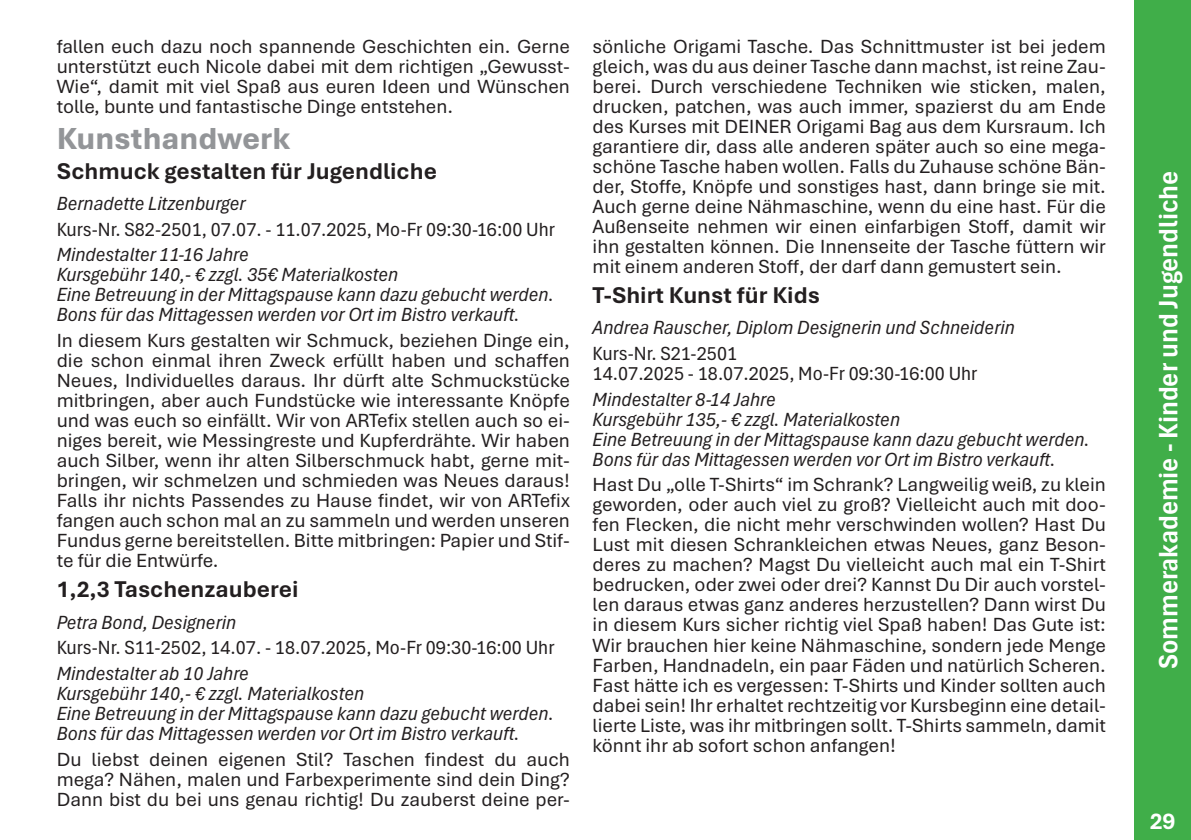
<style>
.page{position:relative;width:1191px;height:840px;background:#fff}
.page>*{position:absolute;margin:0;border:0;box-sizing:border-box;transform-origin:0 0}
.t1{font:800 32px "Aptos";color:#939598}
.t2{font:700 condensed 28px "Aptos";color:#fff}
.t3{font:700 24px "Aptos";color:#231f20}
.t4{font:700 24px "Aptos";color:#fff}
.t5{font:20px/20px "Aptos";color:#231f20;text-align:justify}
.t6{font:italic condensed 20px/20px "Aptos";color:#231f20}
.t7{font:condensed 20px/20px "Aptos";color:#231f20}
</style>
<div class="page">
<div style="left:1134px;top:0;width:57px;height:839px;background:#40ae49"></div>
<p class="t5" style="left:57px;top:35px;width:515px">fallen euch dazu noch spannende Geschichten ein. Gerne unterstützt euch Nicole dabei mit dem richtigen „Gewusst-Wie“, damit mit viel Spaß aus euren Ideen und Wünschen tolle, bunte und fantastische Dinge entstehen.</p>
<h1 class="t1" style="left:57px;top:116px;width:235px">Kunsthandwerk</h1>
<p class="t3" style="left:57px;top:154px;width:382px">Schmuck gestalten für Jugendliche</p>
<p class="t6" style="left:57px;top:192px;width:191px">Bernadette Litzenburger</p>
<p class="t7" style="left:57px;top:218px;width:500px">Kurs-Nr. S82-2501, 07.07. - 11.07.2025, Mo-Fr 09:30-16:00 Uhr</p>
<p class="t6" style="left:57px;top:244px;width:498px">Mindestalter 11-16 Jahre<br>Kursgebühr 140,- € zzgl. 35€ Materialkosten<br>Eine Betreuung in der Mittagspause kann dazu gebucht werden.<br>Bons für das Mittagessen werden vor Ort im Bistro verkauft.</p>
<p class="t5" style="left:57px;top:329px;width:515px">In diesem Kurs gestalten wir Schmuck, beziehen Dinge ein, die schon einmal ihren Zweck erfüllt haben und schaffen Neues, Individuelles daraus. Ihr dürft alte Schmuckstücke mitbringen, aber auch Fundstücke wie interessante Knöpfe und was euch so einfällt. Wir von ARTefix stellen auch so ei&shy;niges bereit, wie Messingreste und Kupferdrähte. Wir haben auch Silber, wenn ihr alten Silberschmuck habt, gerne mit&shy;bringen, wir schmelzen und schmieden was Neues daraus!<br>Falls ihr nichts Passendes zu Hause findet, wir von ARTefix fangen auch schon mal an zu sammeln und werden unseren Fundus gerne bereitstellen. Bitte mitbringen: Papier und Stif&shy;te für die Entwürfe.</p>
<p class="t3" style="left:57px;top:572px;width:243px">1,2,3 Taschenzauberei</p>
<p class="t6" style="left:57px;top:610px;width:181px">Petra Bond, Designerin</p>
<p class="t7" style="left:57px;top:636px;width:499px">Kurs-Nr. S11-2502, 14.07. - 18.07.2025, Mo-Fr 09:30-16:00 Uhr</p>
<p class="t6" style="left:57px;top:662px;width:498px">Mindestalter ab 10 Jahre<br>Kursgebühr 140,- € zzgl. Materialkosten<br>Eine Betreuung in der Mittagspause kann dazu gebucht werden.<br>Bons für das Mittagessen werden vor Ort im Bistro verkauft.</p>
<p class="t5" style="left:57px;top:747px;width:515px">Du liebst deinen eigenen Stil? Taschen findest du auch mega? Nähen, malen und Farbexperimente sind dein Ding?<br>Dann bist du bei uns genau richtig! Du zauberst deine per-</p>
<p class="t5" style="left:592px;top:35px;width:515px">sönliche Origami Tasche. Das Schnittmuster ist bei jedem gleich, was du aus deiner Tasche dann machst, ist reine Zau&shy;berei. Durch verschiedene Techniken wie sticken, malen, drucken, patchen, was auch immer, spazierst du am Ende des Kurses mit DEINER Origami Bag aus dem Kursraum. Ich garantiere dir, dass alle anderen später auch so eine mega&shy;schöne Tasche haben wollen. Falls du Zuhause schöne Bän&shy;der, Stoffe, Knöpfe und sonstiges hast, dann bringe sie mit.<br>Auch gerne deine Nähmaschine, wenn du eine hast. Für die Außenseite nehmen wir einen einfarbigen Stoff, damit wir ihn gestalten können. Die Innenseite der Tasche füttern wir mit einem anderen Stoff, der darf dann gemustert sein.</p>
<p class="t3" style="left:592px;top:278px;width:229px">T-Shirt Kunst für Kids</p>
<p class="t6" style="left:592px;top:316px;width:424px">Andrea Rauscher, Diplom Designerin und Schneiderin</p>
<p class="t7" style="left:592px;top:342px;width:386px">Kurs-Nr. S21-2501<br>14.07.2025 - 18.07.2025, Mo-Fr 09:30-16:00 Uhr</p>
<p class="t6" style="left:592px;top:388px;width:498px">Mindestalter 8-14 Jahre<br>Kursgebühr 135,- € zzgl. Materialkosten<br>Eine Betreuung in der Mittagspause kann dazu gebucht werden.<br>Bons für das Mittagessen werden vor Ort im Bistro verkauft.</p>
<p class="t5" style="left:592px;top:473px;width:515px">Hast Du „olle T-Shirts“ im Schrank? Langweilig weiß, zu klein geworden, oder auch viel zu groß? Vielleicht auch mit doo&shy;fen Flecken, die nicht mehr verschwinden wollen? Hast Du Lust mit diesen Schrankleichen etwas Neues, ganz Beson&shy;deres zu machen? Magst Du vielleicht auch mal ein T-Shirt bedrucken, oder zwei oder drei? Kannst Du Dir auch vorstel&shy;len daraus etwas ganz anderes herzustellen? Dann wirst Du in diesem Kurs sicher richtig viel Spaß haben! Das Gute ist:<br>Wir brauchen hier keine Nähmaschine, sondern jede Menge Farben, Handnadeln, ein paar Fäden und natürlich Scheren.<br>Fast hätte ich es vergessen: T-Shirts und Kinder sollten auch dabei sein! Ihr erhaltet rechtzeitig vor Kursbeginn eine detail&shy;lierte Liste, was ihr mitbringen sollt. T-Shirts sammeln, damit könnt ihr ab sofort schon anfangen!</p>
<h2 class="t2" style="left:1149px;top:669px;width:500px;rotate:-90deg">Sommerakademie - Kinder und Jugendliche</h2>
<p class="t4" style="left:1149px;top:803px;width:27px">29</p>
</div>
